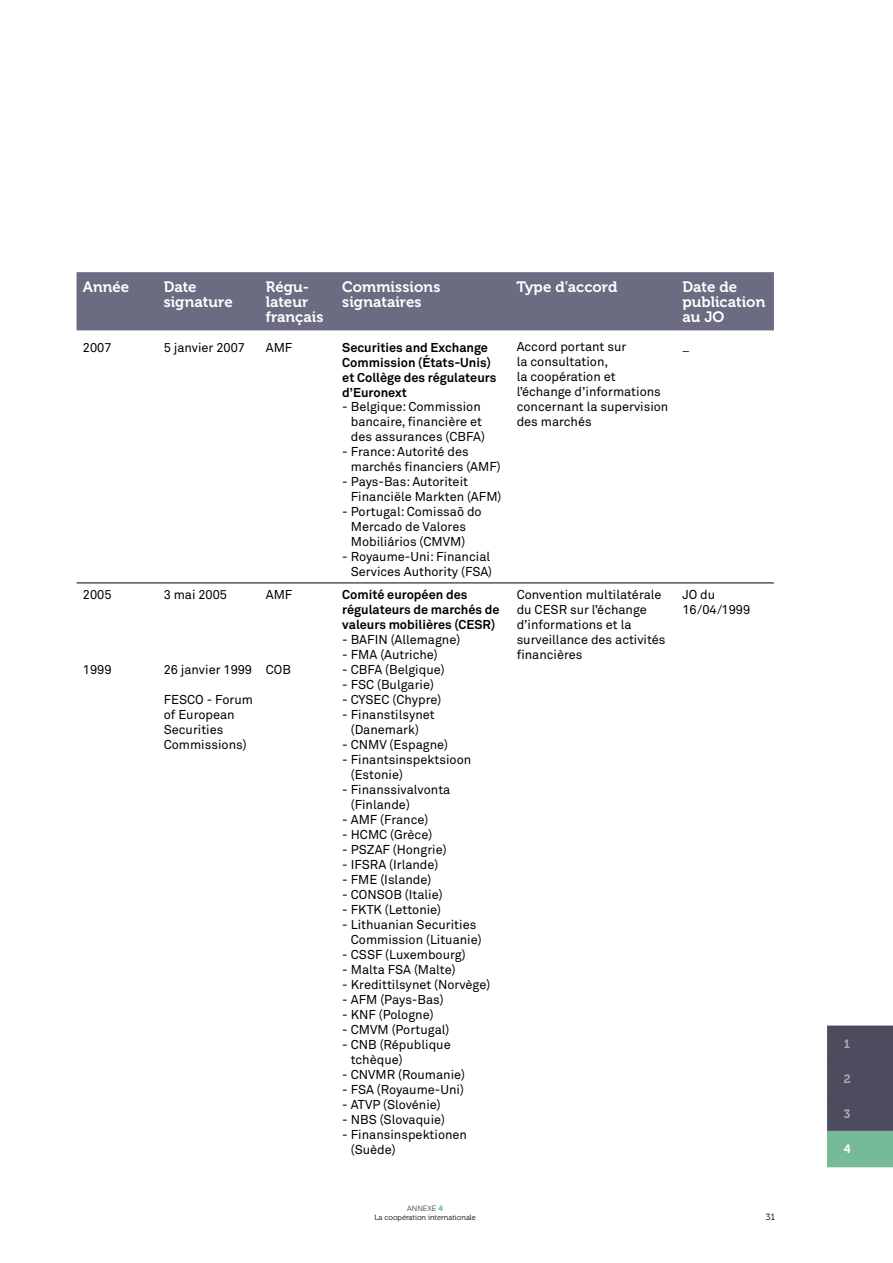
<style>
.page{position:relative;width:893px;height:1263px;background:#fff}
.page>*{position:absolute;margin:0;border:0;box-sizing:border-box;transform-origin:0 0}
.t1{font:15px/15px "Museo 700";letter-spacing:.005em;color:#fff}
.t2{font:12.75px/15px "Akkurat";color:#000}
.t3{font:700 12.75px/15px "Akkurat";color:#000}
.t4{font:12px "Museo 700";color:#b0abb5}
.t5{font:12px "Museo 700";color:#fff}
.t6{font:9px "Museo 300";color:#000}
.t7{font:7.5px "Museo 300";color:#000}
.t8{font:300 7.5px "Akkurat";color:#000}
.s1{font-family:"Museo Slab 900";font-weight:400;color:#75bb97}
</style>
<div class="page">
<svg style="left:827px;top:1025px;width:66px;height:142px;background:#58686d"></svg>
<div style="left:77px;top:272px;width:697px;height:58px;background:#6b6c82"></div>
<hr style="left:77px;top:583px;width:80px;height:1px;background:#000">
<hr style="left:157px;top:583px;width:102px;height:1px;background:#000">
<hr style="left:259px;top:583px;width:77px;height:1px;background:#000">
<hr style="left:336px;top:583px;width:174px;height:1px;background:#000">
<hr style="left:510px;top:583px;width:166px;height:1px;background:#000">
<hr style="left:676px;top:583px;width:98px;height:1px;background:#000">
<p class="t1" style="left:83px;top:279px;width:48px">Année</p>
<p class="t1" style="left:164px;top:279px;width:71px">Date signature</p>
<p class="t1" style="left:266px;top:279px;width:59px">Régu&shy;lateur français</p>
<p class="t1" style="left:342px;top:279px;width:100px">Commissions signataires</p>
<p class="t1" style="left:517px;top:279px;width:102px">Type d’accord</p>
<p class="t1" style="left:682px;top:279px;width:84px">Date de publication au JO</p>
<p class="t2" style="left:83px;top:339px;width:30px">2007</p>
<p class="t2" style="left:164px;top:339px;width:83px">5 janvier 2007</p>
<p class="t2" style="left:266px;top:339px;width:28px">AMF</p>
<p class="t3" style="left:342px;top:339px;width:156px">Securities and Exchange<br>Commission (États-Unis) et Collège des régulateurs d’Euronext</p>
<p class="t2" style="left:351px;top:399px;width:136px;text-indent:-9px">- Belgique: Commission bancaire, financière et des assurances (CBFA)</p>
<p class="t2" style="left:351px;top:444px;width:151px;text-indent:-9px">- France: Autorité des marchés financiers (AMF)</p>
<p class="t2" style="left:351px;top:474px;width:152px;text-indent:-9px">- Pays-Bas: Autoriteit<br>Financiële Markten (AFM)</p>
<p class="t2" style="left:351px;top:504px;width:132px;text-indent:-9px">- Portugal: Comissaõ do<br>Mercado de Valores<br>Mobiliários (CMVM)</p>
<p class="t2" style="left:342px;top:549px;width:151px;text-align:right">- Royaume-Uni: Financial<br>Services Authority (FSA)</p>
<p class="t2" style="left:517px;top:339px;width:153px">Accord portant sur<br>la consultation,<br>la coopération et l’échange d’informations concernant la supervision des marchés</p>
<p class="t2" style="left:682px;top:339px;width:8px">_</p>
<p class="t2" style="left:83px;top:587px;width:30px">2005</p>
<p class="t2" style="left:83px;top:662px;width:30px">1999</p>
<p class="t2" style="left:164px;top:587px;width:65px">3 mai 2005</p>
<p class="t2" style="left:266px;top:587px;width:28px">AMF</p>
<p class="t2" style="left:164px;top:662px;width:90px">26 janvier 1999</p>
<p class="t2" style="left:164px;top:692px;width:91px">FESCO - Forum of European<br>Securities<br>Commissions)</p>
<p class="t2" style="left:266px;top:662px;width:27px">COB</p>
<p class="t3" style="left:342px;top:587px;width:159px">Comité européen des régulateurs de marchés de valeurs mobilières (CESR)</p>
<p class="t2" style="left:342px;top:632px;width:120px">- BAFIN (Allemagne)</p>
<p class="t2" style="left:342px;top:647px;width:97px">- FMA (Autriche)</p>
<p class="t2" style="left:342px;top:662px;width:104px">- CBFA (Belgique)</p>
<p class="t2" style="left:342px;top:677px;width:93px">- FSC (Bulgarie)</p>
<p class="t2" style="left:342px;top:692px;width:101px">- CYSEC (Chypre)</p>
<p class="t2" style="left:342px;top:707px;width:94px;text-align:center">- Finanstilsynet (Danemark)</p>
<p class="t2" style="left:342px;top:737px;width:107px">- CNMV (Espagne)</p>
<p class="t2" style="left:351px;top:752px;width:122px;text-indent:-9px">- Finantsinspektsioon (Estonie)</p>
<p class="t2" style="left:351px;top:782px;width:101px;text-indent:-9px">- Finanssivalvonta (Finlande)</p>
<p class="t2" style="left:342px;top:812px;width:88px">- AMF (France)</p>
<p class="t2" style="left:342px;top:827px;width:91px">- HCMC (Grèce)</p>
<p class="t2" style="left:342px;top:842px;width:106px">- PSZAF (Hongrie)</p>
<p class="t2" style="left:342px;top:857px;width:98px">- IFSRA (Irlande)</p>
<p class="t2" style="left:342px;top:872px;width:91px">- FME (Islande)</p>
<p class="t2" style="left:342px;top:887px;width:102px">- CONSOB (Italie)</p>
<p class="t2" style="left:342px;top:902px;width:100px">- FKTK (Lettonie)</p>
<p class="t2" style="left:351px;top:917px;width:132px;text-indent:-9px">- Lithuanian Securities<br>Commission (Lituanie)</p>
<p class="t2" style="left:342px;top:947px;width:125px">- CSSF (Luxembourg)</p>
<p class="t2" style="left:342px;top:962px;width:115px">- Malta FSA (Malte)</p>
<p class="t2" style="left:342px;top:977px;width:150px">- Kredittilsynet (Norvège)</p>
<p class="t2" style="left:342px;top:992px;width:103px">- AFM (Pays-Bas)</p>
<p class="t2" style="left:342px;top:1007px;width:93px">- KNF (Pologne)</p>
<p class="t2" style="left:342px;top:1022px;width:109px">- CMVM (Portugal)</p>
<p class="t2" style="left:351px;top:1037px;width:101px;text-indent:-9px">- CNB (République tchèque)</p>
<p class="t2" style="left:342px;top:1067px;width:124px">- CNVMR (Roumanie)</p>
<p class="t2" style="left:342px;top:1082px;width:123px">- FSA (Royaume-Uni)</p>
<p class="t2" style="left:342px;top:1097px;width:100px">- ATVP (Slovénie)</p>
<p class="t2" style="left:342px;top:1112px;width:104px">- NBS (Slovaquie)</p>
<p class="t2" style="left:351px;top:1127px;width:118px;text-indent:-9px">- Finansinspektionen (Suède)</p>
<p class="t2" style="left:517px;top:587px;width:150px">Convention multilatérale du CESR sur l’échange d’informations et la surveillance des activités financières</p>
<p class="t2" style="left:682px;top:587px;width:69px">JO du<br>16/04/1999</p>
<p class="t8" style="left:407px;top:1204px;width:37px">ANNEXE <span class="s1">4</span></p>
<p class="t7" style="left:375px;top:1213px;width:103px">La coopération internationale</p>
<p class="t6" style="left:766px;top:1212px;width:11px">31</p>
<p class="t4" style="left:844px;top:1037px;width:8px">1</p>
<p class="t4" style="left:844px;top:1072px;width:8px">2</p>
<p class="t4" style="left:844px;top:1107px;width:8px">3</p>
<p class="t5" style="left:844px;top:1142px;width:9px">4</p>
</div>
